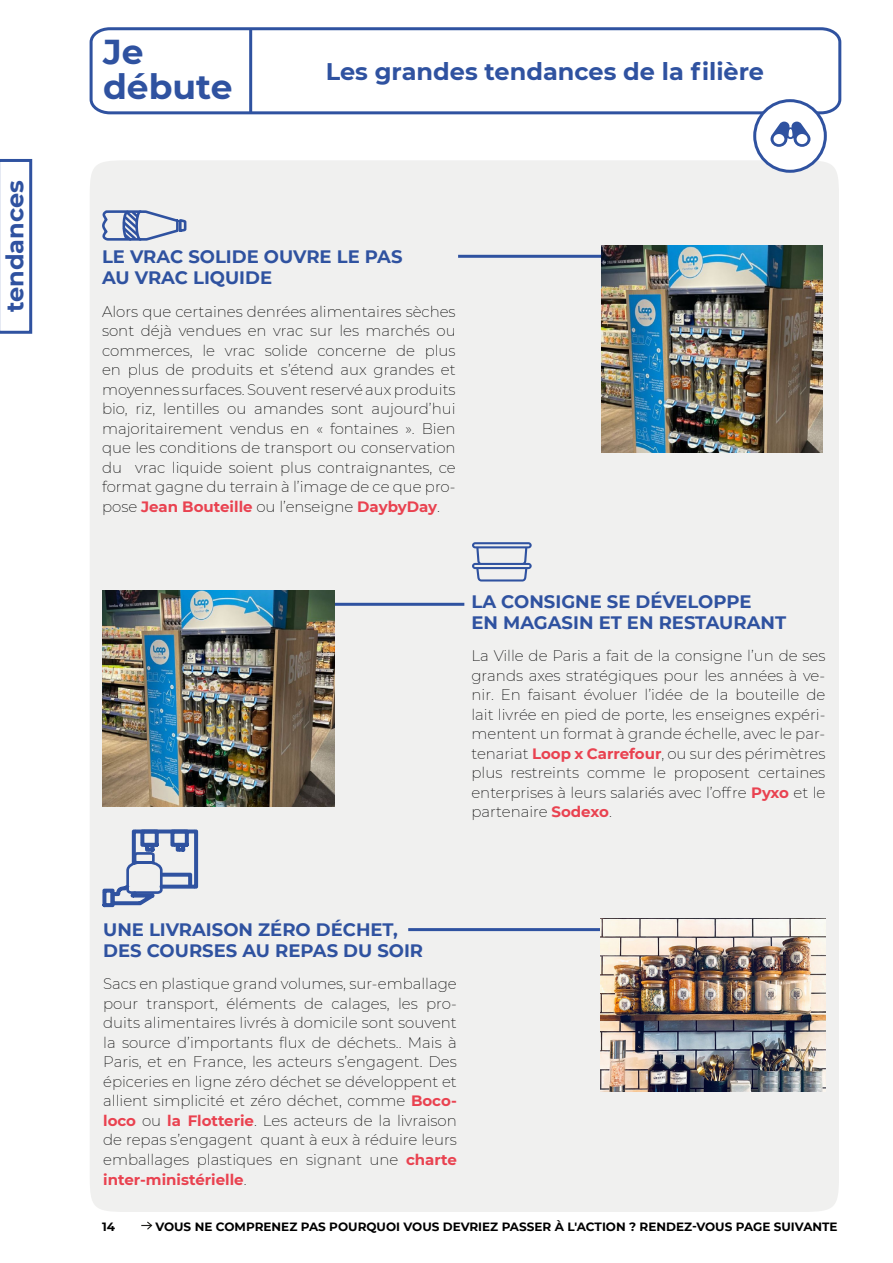
<style>
.page{position:relative;width:893px;height:1263px;background:#fff}
.page>*{position:absolute;margin:0;border:0;box-sizing:border-box;transform-origin:0 0}
.t1{font:700 34.5px/34.5px "Montserrat";color:#2f52a0}
.t2{font:700 24px "Montserrat";color:#2f52a0}
.t3{font:700 18px/21px "Montserrat";color:#2f52a0}
.t4{font:200 15px/19.5px "Montserrat";color:#000;text-align:justify}
.t5{font:700 12px "Montserrat";color:#000}
.s1{font-weight:700;color:#e94250}
</style>
<div class="page">
<div style="left:90px;top:160px;width:749px;height:1052px;background:#f0f0ef;border-radius:35px"></div>
<svg style="left:0;top:159px;width:32px;height:175px"></svg>
<svg style="left:89px;top:27px;width:753px;height:89px"></svg>
<hr style="left:249px;top:29px;width:3px;height:84px;background:#2f52a0">
<div style="left:755px;top:101px;width:70px;height:70px;background:#fff;border-radius:50%"></div>
<div style="left:753px;top:99px;width:74px;height:74px;border:3px solid #2f52a0;border-radius:50%"></div>
<svg style="left:770px;top:122px;width:40px;height:25px"></svg>
<hr style="left:458px;top:255px;width:175px;height:3px;background:#2f52a0">
<hr style="left:322px;top:603px;width:142px;height:3px;background:#2f52a0">
<hr style="left:408px;top:928px;width:197px;height:3px;background:#2f52a0">
<svg style="left:141px;top:1221px;width:12px;height:9px"></svg>
<img style="left:602px;top:246px;width:220px;height:206px">
<img style="left:102px;top:591px;width:232px;height:215px">
<svg style="left:472px;top:542px;width:60px;height:39px"></svg>
<img style="left:600px;top:918px;width:225px;height:174px">
<svg style="left:102px;top:782px;width:98px;height:126px"></svg>
<svg style="left:102px;top:210px;width:84px;height:31px"></svg>
<h2 class="t2" style="left:-2px;top:312px;width:133px;rotate:-90deg">tendances</h2>
<h1 class="t1" style="left:103px;top:33px;width:131px">Je débute</h1>
<h2 class="t2" style="left:326px;top:54px;width:440px">Les grandes tendances de la filière</h2>
<p class="t3" style="left:102px;top:245px;width:302px">LE VRAC SOLIDE OUVRE LE PAS<br>AU VRAC LIQUIDE</p>
<p class="t4" style="left:102px;top:301px;width:355px">Alors que certaines denrées alimentaires sèches sont déjà vendues en vrac sur les marchés ou commerces, le vrac solide concerne de plus en plus de produits et s’étend aux grandes et moyennes surfaces. Souvent reservé aux produits bio, riz, lentilles ou amandes sont aujourd’hui majoritairement vendus en « fontaines ». Bien que les conditions de transport ou conservation du vrac liquide soient plus contraignantes, ce format gagne du terrain à l’image de ce que pro&shy;pose <span class="s1">Jean Bouteille</span> ou l’enseigne <span class="s1">DaybyDay</span>.</p>
<p class="t3" style="left:471px;top:590px;width:316px">LA CONSIGNE SE DÉVELOPPE<br>EN MAGASIN ET EN RESTAURANT</p>
<p class="t4" style="left:471px;top:646px;width:355px">La Ville de Paris a fait de la consigne l’un de ses grands axes stratégiques pour les années à ve&shy;nir. En faisant évoluer l’idée de la bouteille de lait livrée en pied de porte, les enseignes expéri&shy;mentent un format à grande échelle, avec le par&shy;tenariat <span class="s1">Loop x Carrefour</span>, ou sur des périmètres plus restreints comme le proposent certaines enterprises à leurs salariés avec l’offre <span class="s1">Pyxo</span> et le partenaire <span class="s1">Sodexo</span>.</p>
<p class="t3" style="left:103px;top:918px;width:321px">UNE LIVRAISON ZÉRO DÉCHET,<br>DES COURSES AU REPAS DU SOIR</p>
<p class="t4" style="left:103px;top:974px;width:355px">Sacs en plastique grand volumes, sur-emballage pour transport, éléments de calages, les pro&shy;duits alimentaires livrés à domicile sont souvent la source d’importants flux de déchets.. Mais à Paris, et en France, les acteurs s’engagent. Des épiceries en ligne zéro déchet se développent et allient simplicité et zéro déchet, comme <span class="s1">Boco&shy;loco</span> ou <span class="s1">la Flotterie</span>. Les acteurs de la livraison de repas s’engagent quant à eux à réduire leurs emballages plastiques en signant une <span class="s1">charte inter-ministérielle</span>.</p>
<p class="t5" style="left:155px;top:1218px;width:684px">VOUS NE COMPRENEZ PAS POURQUOI VOUS DEVRIEZ PASSER À L'ACTION ? RENDEZ-VOUS PAGE SUIVANTE</p>
<p class="t5" style="left:102px;top:1218px;width:14px">14</p>
</div>
